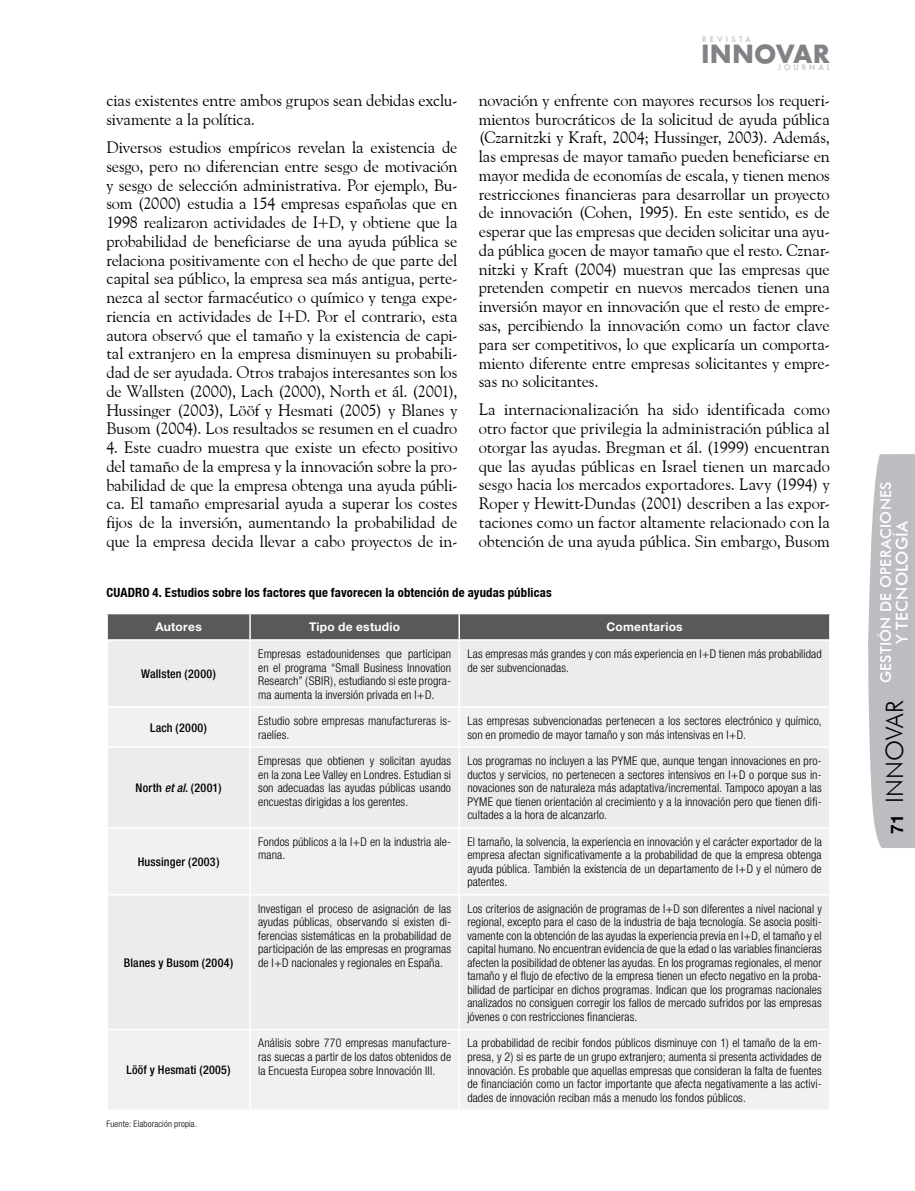
<style>
.page{position:relative;width:915px;height:1191px;background:#fff}
.page>*{position:absolute;margin:0;border:0;box-sizing:border-box;transform-origin:0 0}
.t1{font:700 27.3px "Futura TEE";letter-spacing:.005em;color:#808285}
.t2{font:300 24px "Futura BT";color:#000}
.t3{font:16.5px/18.8px "Goudy Old Style BT";letter-spacing:-.01em;color:#000;text-align:justify}
.t4{font:500 16.5px "Futura BT";letter-spacing:.01em;color:#fff}
.t5{font:500 15px "Futura BT";letter-spacing:.015em;color:#fff}
.t6{font:700 condensed 12.75px "Helvetica Neue";letter-spacing:.01em;color:#000}
.t7{font:300 condensed 12px/13.5px "Helvetica Neue";letter-spacing:.01em;color:#000;text-align:justify}
.t8{font:500 condensed 12px "Helvetica Neue";letter-spacing:.015em;color:#000}
.t9{font:700 12px "Helvetica Neue";letter-spacing:.025em;color:#fff}
.t10{font:300 condensed 9px "Helvetica Neue";letter-spacing:.015em;color:#000}
.t11{font:500 8.25px "Futura TEE";letter-spacing:.36em;color:#bcbdc0}
.t12{font:500 8.25px "Futura TEE";letter-spacing:.4em;color:#bcbdc0}
.s1{font-style:italic}
.s2{font-family:"Helvetica Neue";font-weight:700;font-size:17.25px}
</style>
<div class="page">
<svg style="left:868px;top:454px;width:46px;height:394px;background:#c1c2c5"></svg>
<div style="left:108px;top:614px;width:720px;height:25px;background:#58595b"></div>
<div style="left:108px;top:641px;width:720px;height:65px;background:#ebeced"></div>
<div style="left:108px;top:708px;width:720px;height:401px;background:#ebeced"></div>
<hr style="left:249px;top:614px;width:2px;height:25px;background:#fff">
<hr style="left:458px;top:614px;width:2px;height:25px;background:#fff">
<hr style="left:249px;top:640px;width:2px;height:66px;background:#fff">
<hr style="left:458px;top:640px;width:2px;height:66px;background:#fff">
<hr style="left:249px;top:708px;width:2px;height:38px;background:#fff">
<hr style="left:458px;top:708px;width:2px;height:38px;background:#fff">
<hr style="left:106px;top:746px;width:144px;height:2px;background:#fff">
<hr style="left:250px;top:746px;width:209px;height:2px;background:#fff">
<hr style="left:249px;top:748px;width:2px;height:79px;background:#fff">
<hr style="left:459px;top:746px;width:371px;height:2px;background:#fff">
<hr style="left:458px;top:748px;width:2px;height:79px;background:#fff">
<hr style="left:106px;top:827px;width:144px;height:1px;background:#fff">
<hr style="left:250px;top:827px;width:209px;height:1px;background:#fff">
<hr style="left:249px;top:828px;width:2px;height:66px;background:#fff">
<hr style="left:459px;top:827px;width:371px;height:1px;background:#fff">
<hr style="left:458px;top:828px;width:2px;height:66px;background:#fff">
<hr style="left:106px;top:894px;width:144px;height:1px;background:#fff">
<hr style="left:250px;top:894px;width:209px;height:1px;background:#fff">
<hr style="left:249px;top:895px;width:2px;height:133px;background:#fff">
<hr style="left:459px;top:894px;width:371px;height:1px;background:#fff">
<hr style="left:458px;top:895px;width:2px;height:133px;background:#fff">
<hr style="left:106px;top:1028px;width:144px;height:2px;background:#fff">
<hr style="left:250px;top:1028px;width:209px;height:2px;background:#fff">
<hr style="left:249px;top:1030px;width:2px;height:79px;background:#fff">
<hr style="left:459px;top:1028px;width:371px;height:2px;background:#fff">
<hr style="left:458px;top:1030px;width:2px;height:79px;background:#fff">
<p class="t12" style="left:702px;top:34px;width:50px">REVISTA</p>
<h1 class="t1" style="left:700px;top:37px;width:130px">INNOVAR</h1>
<p class="t11" style="left:777px;top:62px;width:53px">JOURNAL</p>
<p class="t3" style="left:478px;top:91px;width:352px">novación y enfrente con mayores recursos los requeri&shy;mientos burocráticos de la solicitud de ayuda pública (Czarnitzki y Kraft, 2004; Hussinger, 2003). Además, las empresas de mayor tamaño pueden beneficiarse en mayor medida de economías de escala, y tienen menos restricciones financieras para desarrollar un proyecto de innovación (Cohen, 1995). En este sentido, es de esperar que las empresas que deciden solicitar una ayu&shy;da pública gocen de mayor tamaño que el resto. Cznar&shy;nitzki y Kraft (2004) muestran que las empresas que pretenden competir en nuevos mercados tienen una inversión mayor en innovación que el resto de empre&shy;sas, percibiendo la innovación como un factor clave para ser competitivos, lo que explicaría un comporta&shy;miento diferente entre empresas solicitantes y empre&shy;sas no solicitantes.</p>
<p class="t3" style="left:478px;top:400px;width:352px">La internacionalización ha sido identificada como otro factor que privilegia la administración pública al otorgar las ayudas. Bregman et ál. (1999) encuentran que las ayudas públicas en Israel tienen un marcado sesgo hacia los mercados exportadores. Lavy (1994) y Roper y Hewitt-Dundas (2001) describen a las expor&shy;taciones como un factor altamente relacionado con la obtención de una ayuda pública. Sin embargo, Busom</p>
<p class="t6" style="left:106px;top:585px;width:446px">CUADRO 4. Estudios sobre los factores que favorecen la obtención de ayudas públicas</p>
<p class="t9" style="left:155px;top:620px;width:48px">Autores</p>
<p class="t9" style="left:309px;top:620px;width:93px">Tipo de estudio</p>
<p class="t9" style="left:606px;top:620px;width:78px">Comentarios</p>
<p class="t8" style="left:141px;top:667px;width:76px">Wallsten (2000)</p>
<h3 class="t3" style="left:106px;top:91px;width:352px">cias existentes entre ambos grupos sean debidas exclu&shy;sivamente a la política.</h3>
<p class="t3" style="left:106px;top:138px;width:352px">Diversos estudios empíricos revelan la existencia de sesgo, pero no diferencian entre sesgo de motivación y sesgo de selección administrativa. Por ejemplo, Bu&shy;som (2000) estudia a 154 empresas españolas que en 1998 realizaron actividades de I+D, y obtiene que la probabilidad de beneficiarse de una ayuda pública se relaciona positivamente con el hecho de que parte del capital sea público, la empresa sea más antigua, perte&shy;nezca al sector farmacéutico o químico y tenga expe&shy;riencia en actividades de I+D. Por el contrario, esta autora observó que el tamaño y la existencia de capi&shy;tal extranjero en la empresa disminuyen su probabili&shy;dad de ser ayudada. Otros trabajos interesantes son los de Wallsten (2000), Lach (2000), North et ál. (2001), Hussinger (2003), Lööf y Hesmati (2005) y Blanes y Busom (2004). Los resultados se resumen en el cuadro</p>
<p class="t3" style="left:106px;top:437px;width:352px">4. Este cuadro muestra que existe un efecto positivo del tamaño de la empresa y la innovación sobre la pro&shy;babilidad de que la empresa obtenga una ayuda públi&shy;ca. El tamaño empresarial ayuda a superar los costes fijos de la inversión, aumentando la probabilidad de que la empresa decida llevar a cabo proyectos de in-</p>
<p class="t7" style="left:258px;top:647px;width:194px">Empresas estadounidenses que participan en el programa “Small Business Innovation Research” (SBIR), estudiando si este progra&shy;ma aumenta la inversión privada en I+D.</p>
<p class="t7" style="left:467px;top:647px;width:356px">Las empresas más grandes y con más experiencia en I+D tienen más probabilidad de ser subvencionadas.</p>
<p class="t8" style="left:150px;top:720px;width:58px">Lach (2000)</p>
<p class="t7" style="left:258px;top:714px;width:194px">Estudio sobre empresas manufactureras is&shy;raelíes.</p>
<p class="t7" style="left:467px;top:714px;width:356px">Las empresas subvencionadas pertenecen a los sectores electrónico y químico, son en promedio de mayor tamaño y son más intensivas en I+D.</p>
<p class="t8" style="left:136px;top:780px;width:87px">North <span class="s1">et al.</span> (2001)</p>
<p class="t8" style="left:138px;top:854px;width:83px">Hussinger (2003)</p>
<p class="t8" style="left:124px;top:955px;width:111px">Blanes y Busom (2004)</p>
<p class="t8" style="left:126px;top:1063px;width:106px">Lööf y Hesmati (2005)</p>
<p class="t10" style="left:106px;top:1118px;width:92px">Fuente: Elaboración propia.</p>
<p class="t7" style="left:258px;top:754px;width:194px">Empresas que obtienen y solicitan ayudas en la zona Lee Valley en Londres. Estudian si son adecuadas las ayudas públicas usando encuestas dirigidas a los gerentes.</p>
<p class="t7" style="left:467px;top:754px;width:356px">Los programas no incluyen a las PYME que, aunque tengan innovaciones en pro&shy;ductos y servicios, no pertenecen a sectores intensivos en I+D o porque sus in&shy;novaciones son de naturaleza más adaptativa/incremental. Tampoco apoyan a las PYME que tienen orientación al crecimiento y a la innovación pero que tienen difi&shy;cultades a la hora de alcanzarlo.</p>
<p class="t7" style="left:258px;top:834px;width:194px">Fondos públicos a la I+D en la industria ale&shy;mana.</p>
<p class="t7" style="left:467px;top:834px;width:356px">El tamaño, la solvencia, la experiencia en innovación y el carácter exportador de la empresa afectan significativamente a la probabilidad de que la empresa obtenga ayuda pública. También la existencia de un departamento de I+D y el número de patentes.</p>
<p class="t7" style="left:258px;top:901px;width:194px">Investigan el proceso de asignación de las ayudas públicas, observando si existen di&shy;ferencias sistemáticas en la probabilidad de participación de las empresas en programas de I+D nacionales y regionales en España.</p>
<p class="t7" style="left:467px;top:901px;width:356px">Los criterios de asignación de programas de I+D son diferentes a nivel nacional y regional, excepto para el caso de la industria de baja tecnología. Se asocia positi&shy;vamente con la obtención de las ayudas la experiencia previa en I+D, el tamaño y el capital humano. No encuentran evidencia de que la edad o las variables financieras afecten la posibilidad de obtener las ayudas. En los programas regionales, el menor tamaño y el flujo de efectivo de la empresa tienen un efecto negativo en la proba&shy;bilidad de participar en dichos programas. Indican que los programas nacionales analizados no consiguen corregir los fallos de mercado sufridos por las empresas jóvenes o con restricciones financieras.</p>
<p class="t7" style="left:258px;top:1036px;width:194px">Análisis sobre 770 empresas manufacture&shy;ras suecas a partir de los datos obtenidos de la Encuesta Europea sobre Innovación III.</p>
<p class="t7" style="left:467px;top:1036px;width:356px">La probabilidad de recibir fondos públicos disminuye con 1) el tamaño de la em&shy;presa, y 2) si es parte de un grupo extranjero; aumenta si presenta actividades de innovación. Es probable que aquellas empresas que consideran la falta de fuentes de financiación como un factor importante que afecta negativamente a las activi&shy;dades de innovación reciban más a menudo los fondos públicos.</p>
<p class="t5" style="left:876px;top:683px;width:203px;rotate:-90deg">gestión de operaciones</p>
<h3 class="t4" style="left:891px;top:644px;width:126px;rotate:-90deg">y tecnología</h3>
<h2 class="t2" style="left:879px;top:834px;width:135px;rotate:-90deg"><span class="s2">71</span> innovar</h2>
</div>
